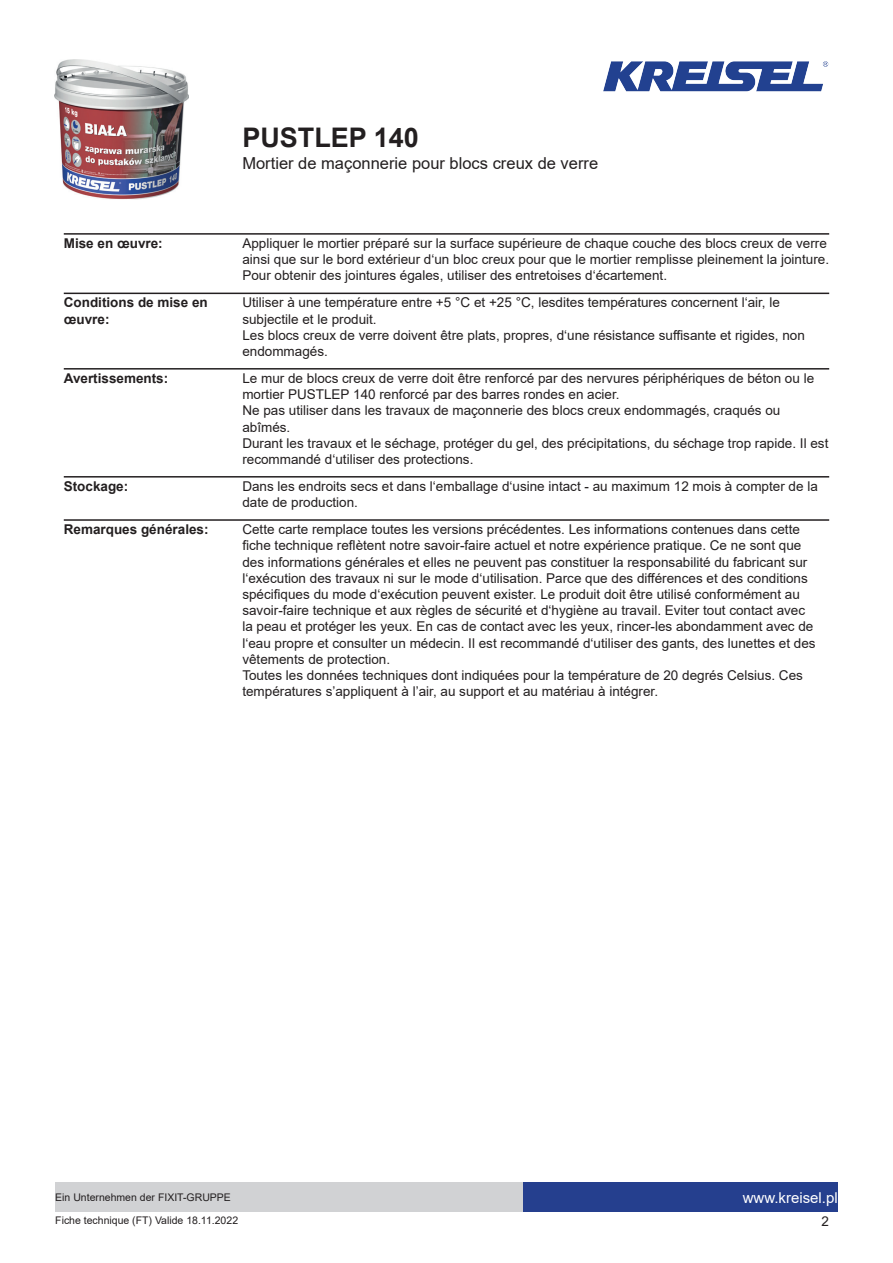
<style>
.page{position:relative;width:893px;height:1263px;background:#fff}
.page>*{position:absolute;margin:0;border:0;box-sizing:border-box;transform-origin:0 0}
.t1{font:700 27px "Arial";color:#231f20}
.t2{font:16.5px "Arial";color:#231f20}
.t3{font:15px "Arial";color:#fff}
.t4{font:13.5px/16.2px "Arial";color:#231f20}
.t5{font:700 13.5px/16.2px "Arial";color:#231f20}
.t6{font:10.5px "Arial";color:#231f20}
</style>
<div class="page">
<img style="left:54px;top:60px;width:134px;height:140px">
<img style="left:603px;top:61px;width:226px;height:31px">
<div style="left:523px;top:1182px;width:315px;height:30px;background:#253f8e"></div>
<div style="left:55px;top:1182px;width:468px;height:30px;background:#d1d2d4"></div>
<hr style="left:64px;top:233px;width:765px;height:2px;background:#231f20">
<hr style="left:64px;top:293px;width:765px;height:1px;background:#231f20">
<hr style="left:64px;top:368px;width:765px;height:2px;background:#231f20">
<hr style="left:64px;top:476px;width:765px;height:1px;background:#231f20">
<hr style="left:64px;top:519px;width:765px;height:2px;background:#231f20">
<h1 class="t1" style="left:242px;top:119px;width:178px">PUSTLEP 140</h1>
<p class="t2" style="left:242px;top:152px;width:357px">Mortier de maçonnerie pour blocs creux de verre</p>
<p class="t5" style="left:64px;top:235px;width:101px">Mise en œuvre:</p>
<p class="t4" style="left:242px;top:235px;width:588px">Appliquer le mortier préparé sur la surface supérieure de chaque couche des blocs creux de verre ainsi que sur le bord extérieur d‘un bloc creux pour que le mortier remplisse pleinement la jointure.<br>Pour obtenir des jointures égales, utiliser des entretoises d‘écartement.</p>
<p class="t5" style="left:64px;top:295px;width:146px">Conditions de mise en œuvre:</p>
<p class="t4" style="left:242px;top:294px;width:564px">Utiliser à une température entre +5 °C et +25 °C, lesdites températures concernent l‘air, le subjectile et le produit.<br>Les blocs creux de verre doivent être plats, propres, d‘une résistance suffisante et rigides, non endommagés.</p>
<p class="t5" style="left:64px;top:370px;width:106px">Avertissements:</p>
<p class="t4" style="left:242px;top:370px;width:588px">Le mur de blocs creux de verre doit être renforcé par des nervures périphériques de béton ou le mortier PUSTLEP 140 renforcé par des barres rondes en acier.<br>Ne pas utiliser dans les travaux de maçonnerie des blocs creux endommagés, craqués ou abîmés.<br>Durant les travaux et le séchage, protéger du gel, des précipitations, du séchage trop rapide. Il est recommandé d‘utiliser des protections.</p>
<p class="t5" style="left:64px;top:478px;width:66px">Stockage:</p>
<p class="t4" style="left:242px;top:478px;width:577px">Dans les endroits secs et dans l‘emballage d‘usine intact - au maximum 12 mois à compter de la date de production.</p>
<p class="t5" style="left:64px;top:521px;width:146px">Remarques générales:</p>
<p class="t4" style="left:242px;top:521px;width:575px">Cette carte remplace toutes les versions précédentes. Les informations contenues dans cette fiche technique reflètent notre savoir-faire actuel et notre expérience pratique. Ce ne sont que des informations générales et elles ne peuvent pas constituer la responsabilité du fabricant sur l‘exécution des travaux ni sur le mode d‘utilisation. Parce que des différences et des conditions spécifiques du mode d‘exécution peuvent exister. Le produit doit être utilisé conformément au savoir-faire technique et aux règles de sécurité et d‘hygiène au travail. Eviter tout contact avec la peau et protéger les yeux. En cas de contact avec les yeux, rincer-les abondamment avec de l‘eau propre et consulter un médecin. Il est recommandé d‘utiliser des gants, des lunettes et des vêtements de protection.<br>Toutes les données techniques dont indiquées pour la température de 20 degrés Celsius. Ces températures s’appliquent à l’air, au support et au matériau à intégrer.</p>
<p class="t6" style="left:55px;top:1190px;width:177px">Ein Unternehmen der FIXIT-GRUPPE</p>
<p class="t3" style="left:743px;top:1187px;width:97px">www.kreisel.pl</p>
<p class="t6" style="left:55px;top:1213px;width:184px">Fiche technique (FT) Valide 18.11.2022</p>
<p class="t4" style="left:821px;top:1213px;width:9px">2</p>
</div>
